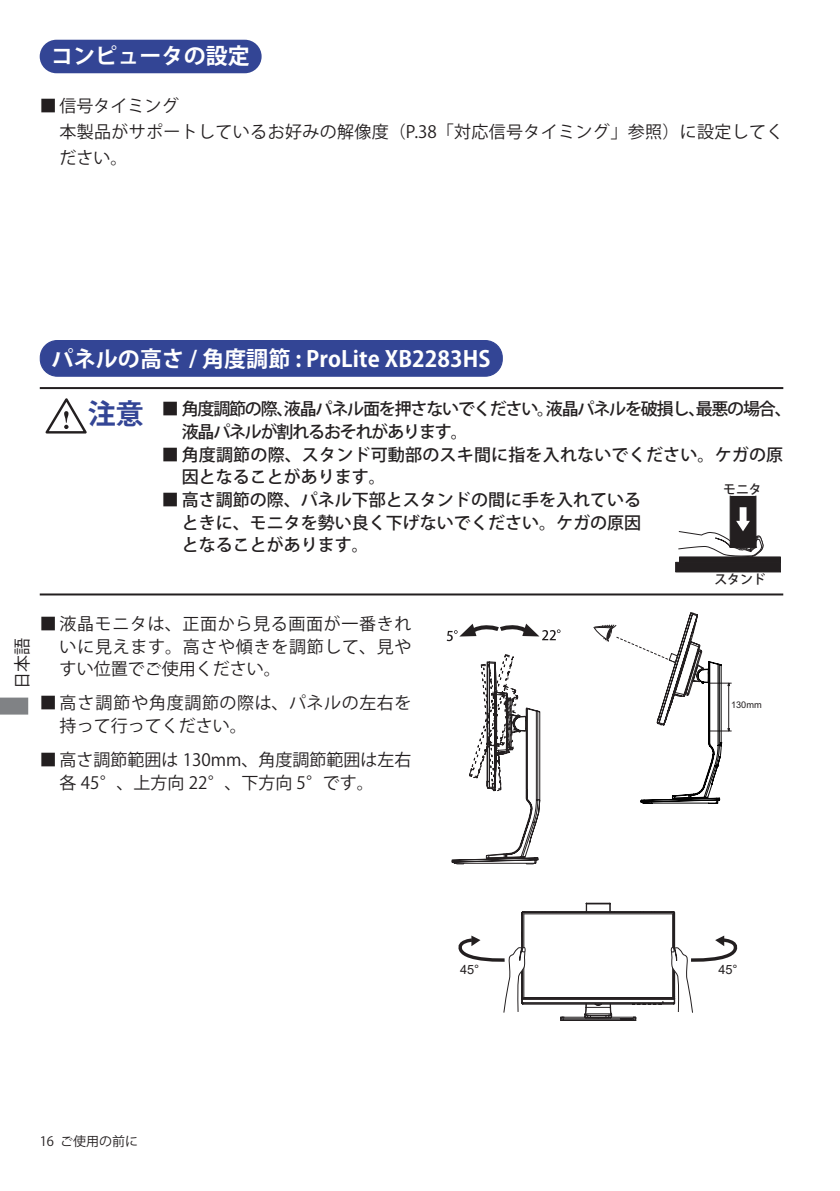
<style>
.page{position:relative;width:840px;height:1191px;background:#fff}
.page>*{position:absolute;margin:0;border:0;box-sizing:border-box;transform-origin:0 0}
.t1{font:700 28px "Koz Go Pro";color:#334595}
.t2{font:700 22px "Koz Go Pro";letter-spacing:.005em;color:#fff}
.t3{font:17px/22.6px "Koz Go Pro";letter-spacing:.02em;color:#231f20}
.t4{font:500 17px/22.6px "Koz Go Pro";color:#231f20}
.t5{font:500 17px/22.6px "Koz Go Pro";letter-spacing:-.07em;color:#231f20}
.t6{font:17px/22.6px "Koz Go Pro";color:#231f20}
.t7{font:13px "Koz Go Pro";color:#231f20}
.t8{font:12.8px "Koz Go Pro Medium 90 ms RKSJ H";color:#231f20}
.t9{font:12.8px "Arial";color:#231f20}
.t10{font:9.2px "Arial";color:#231f20}
</style>
<div class="page">
<svg style="left:0;top:697px;width:28px;height:17px"></svg>
<hr style="left:40px;top:387px;width:742px;height:2px;background:#231f20">
<hr style="left:40px;top:593px;width:742px;height:2px;background:#231f20">
<svg style="left:45px;top:398px;width:42px;height:36px"></svg>
<svg style="left:64px;top:411px;width:4px;height:12px"></svg>
<div style="left:675px;top:562px;width:104px;height:10px;background:#231f20"></div>
<div style="left:679px;top:557px;width:100px;height:5px;background:#231f20"></div>
<div style="left:729px;top:496px;width:26px;height:51px;background:#231f20;border:1px solid #231f20"></div>
<svg style="left:678px;top:507px;width:85px;height:50px"></svg>
<div style="left:41px;top:41px;width:219px;height:31px;background:#334595;border-radius:16px"></div>
<div style="left:40px;top:40px;width:221px;height:33px;border:2px solid #334595;border-radius:16px"></div>
<svg style="left:593px;top:612px;width:138px;height:192px"></svg>
<svg style="left:446px;top:623px;width:114px;height:241px"></svg>
<svg style="left:458px;top:903px;width:280px;height:118px"></svg>
<div style="left:40px;top:340px;width:462px;height:36px;background:#334595;border-radius:17px"></div>
<div style="left:40px;top:340px;width:462px;height:37px;border:1px solid #334595;border-radius:17px"></div>
<p class="t2" style="left:51px;top:42px;width:200px">コンピュータの設定</p>
<p class="t3" style="left:59px;top:94px;width:725px;line-height:25.6px;text-indent:-20px">■ 信号タイミング<br>本製品がサポートしているお好みの解像度（P.38「対応信号タイミング」参照）に設定してください。</p>
<p class="t2" style="left:52px;top:344px;width:440px">パネルの高さ / 角度調節 : ProLite XB2283HS</p>
<h1 class="t1" style="left:88px;top:396px;width:57px">注意</h1>
<p class="t5" style="left:181px;top:398px;width:611px;text-indent:-20px">■ 角度調節の際、液晶パネル面を押さないでください。液晶パネルを破損し、最悪の場合、液晶パネルが割れるおそれがあります。</p>
<p class="t4" style="left:181px;top:444px;width:602px;text-indent:-20px">■ 角度調節の際、スタンド可動部のスキ間に指を入れないでください。ケガの原因となることがあります。</p>
<p class="t4" style="left:181px;top:489px;width:461px;text-align:justify;text-indent:-20px">■ 高さ調節の際、パネル下部とスタンドの間に手を入れているときに、モニタを勢い良く下げないでください。ケガの原因となることがあります。</p>
<p class="t8" style="left:722px;top:480px;width:40px">モニタ</p>
<p class="t8" style="left:714px;top:571px;width:53px">スタンド</p>
<p class="t3" style="left:11px;top:689px;width:52px;rotate:-90deg">日本語</p>
<p class="t3" style="left:60px;top:613px;width:353px;text-align:justify;text-indent:-20px">■ 液晶モニタは、正面から見る画面が一番きれいに見えます。高さや傾きを調節して、見やすい位置でご使用ください。</p>
<p class="t3" style="left:60px;top:692px;width:353px;text-indent:-20px">■ 高さ調節や角度調節の際は、パネルの左右を持って行ってください。</p>
<p class="t6" style="left:60px;top:749px;width:353px;text-indent:-20px">■ 高さ調節範囲は 130mm、角度調節範囲は左右各 45°、上方向 22°、下方向 5°です。</p>
<p class="t10" style="left:730px;top:698px;width:32px">130mm</p>
<p class="t7" style="left:40px;top:1132px;width:100px">16 ご使用の前に</p>
<p class="t9" style="left:460px;top:960px;width:21px">45°</p>
<p class="t9" style="left:718px;top:960px;width:21px">45°</p>
</div>
